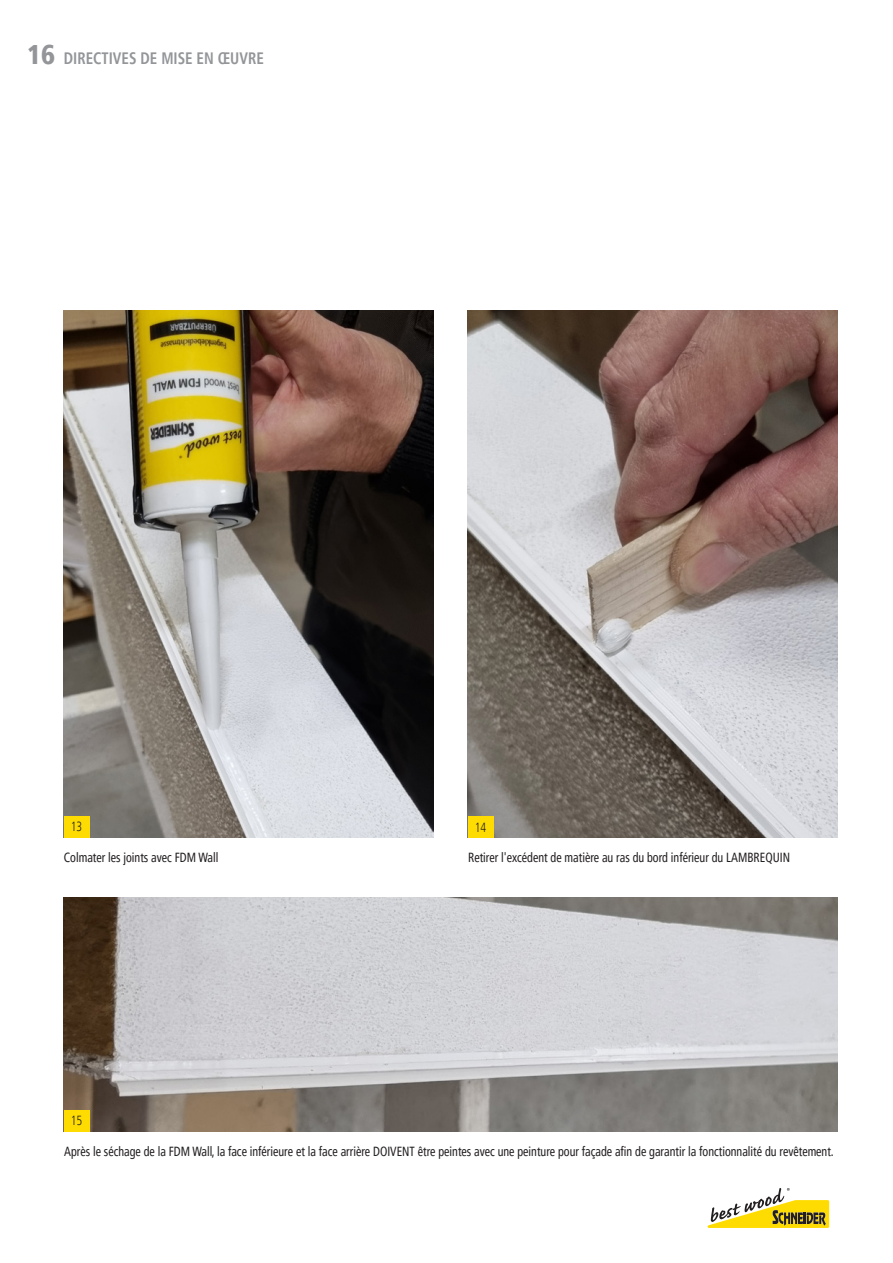
<style>
.page{position:relative;width:893px;height:1263px;background:#fff}
.page>*{position:absolute;margin:0;border:0;box-sizing:border-box;transform-origin:0 0}
.t1{font:700 condensed 16.5px "Frutiger LT Pro";color:#939598;scale:.91 1}
.t2{font:condensed 13.2px "Frutiger LT Pro";color:#231f20;scale:.91 1}
.t3{font:300 condensed 13.2px "Frutiger LT Pro";color:#231f20;scale:.91 1}
.s1{font-weight:900;font-size:27px}
</style>
<div class="page">
<svg style="left:708px;top:1188px;width:121px;height:40px"></svg>
<img style="left:64px;top:897px;width:774px;height:234px">
<img style="left:468px;top:310px;width:370px;height:528px">
<img style="left:64px;top:310px;width:370px;height:527px">
<div style="left:64px;top:816px;width:25px;height:21px;background:#ffdc01"></div>
<div style="left:468px;top:816px;width:25px;height:22px;background:#ffdc01"></div>
<div style="left:64px;top:1110px;width:25px;height:21px;background:#ffdc01"></div>
<p class="t1" style="left:27px;top:48px;width:262px"><span class="s1">16</span> DIRECTIVES DE MISE EN ŒUVRE</p>
<p class="t3" style="left:71px;top:819px;width:14px">13</p>
<p class="t3" style="left:475px;top:819px;width:14px">14</p>
<p class="t2" style="left:64px;top:850px;width:171px">Colmater les joints avec FDM Wall</p>
<p class="t2" style="left:468px;top:850px;width:355px">Retirer l'excédent de matière au ras du bord inférieur du LAMBREQUIN</p>
<p class="t3" style="left:71px;top:1113px;width:14px">15</p>
<p class="t2" style="left:64px;top:1144px;width:847px">Après le séchage de la FDM Wall, la face inférieure et la face arrière DOIVENT être peintes avec une peinture pour façade afin de garantir la fonctionnalité du revêtement.</p>
</div>
